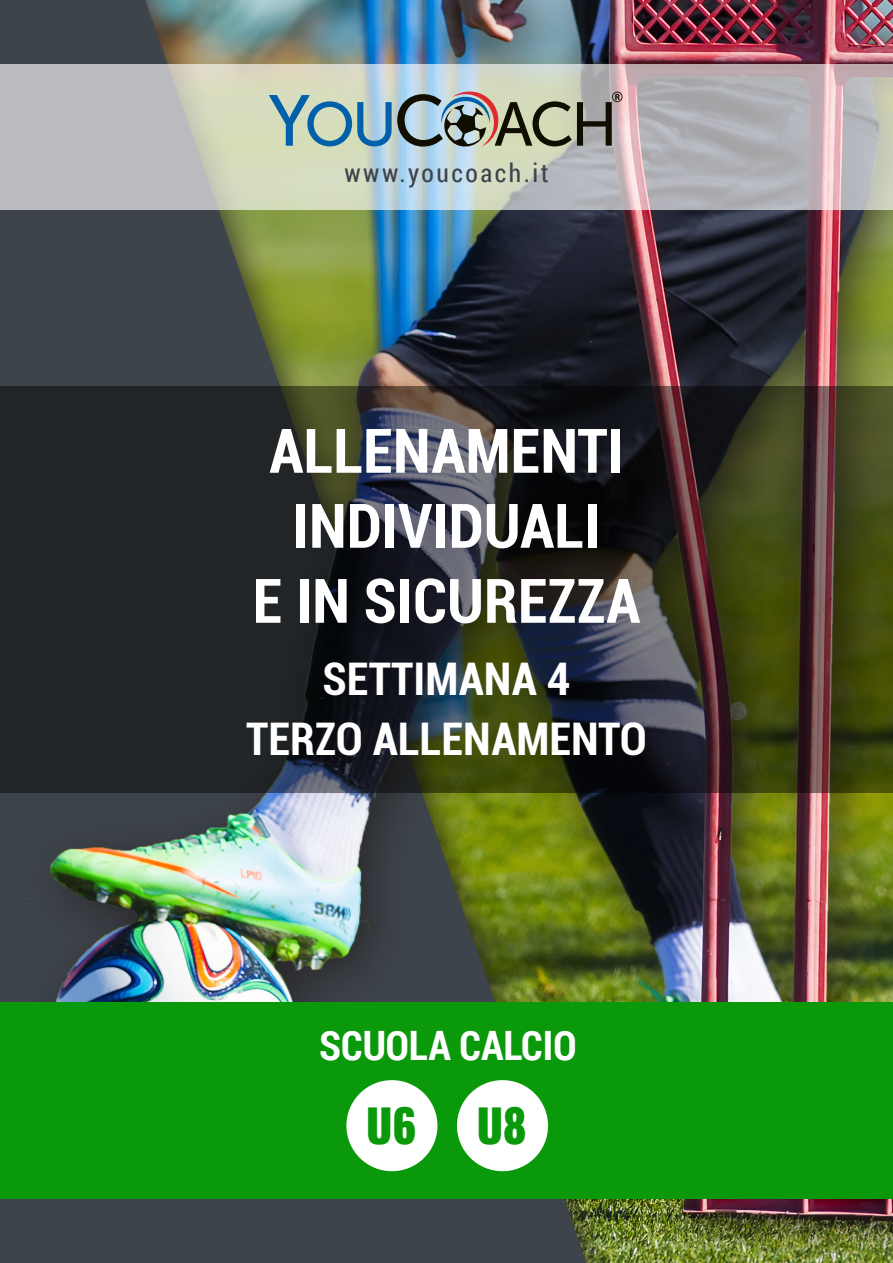
<style>
.page{position:relative;width:893px;height:1263px;background:#fff}
.page>*{position:absolute;margin:0;border:0;box-sizing:border-box;transform-origin:0 0}
.t1{font:700 condensed 61.5px "Roboto";color:#fff}
.t2{font:700 condensed 45px "Roboto";color:#fff}
.t3{font:800 45px "Oswald";color:#0a990a}
.t4{font:700 40.5px "Roboto Condensed";color:#fff}
.t5{font:25.5px "Roboto Condensed";letter-spacing:.1em;color:#3e444b}
</style>
<div class="page">
<div style="left:19px;top:0;width:874px;height:1263px;background:#231f20;opacity:.75"></div>
<svg style="left:0;top:64px;width:893px;height:145px;background:#c0c1bf"></svg>
<svg style="left:269px;top:91px;width:353px;height:56px;background:#95a49f"></svg>
<div style="left:0;top:1002px;width:893px;height:197px;background:#0a990a"></div>
<div style="left:346px;top:1080px;width:91px;height:91px;background:#fff;border-radius:50%"></div>
<div style="left:457px;top:1080px;width:91px;height:91px;background:#fff;border-radius:50%"></div>
<svg style="left:0;top:386px;width:893px;height:407px;background:#2c2d26"></svg>
<p class="t5" style="left:344px;top:155px;width:206px">www.youcoach.it</p>
<p class="t1" style="left:269px;top:408px;width:356px">ALLENAMENTI</p>
<p class="t1" style="left:293px;top:483px;width:309px">INDIVIDUALI</p>
<p class="t1" style="left:253px;top:558px;width:389px">E IN SICUREZZA</p>
<p class="t2" style="left:322px;top:647px;width:249px">SETTIMANA 4</p>
<p class="t2" style="left:246px;top:707px;width:402px">TERZO ALLENAMENTO</p>
<p class="t4" style="left:319px;top:1017px;width:259px">SCUOLA CALCIO</p>
<p class="t3" style="left:366px;top:1094px;width:52px">U6</p>
<p class="t3" style="left:476px;top:1094px;width:52px">U8</p>
</div>
